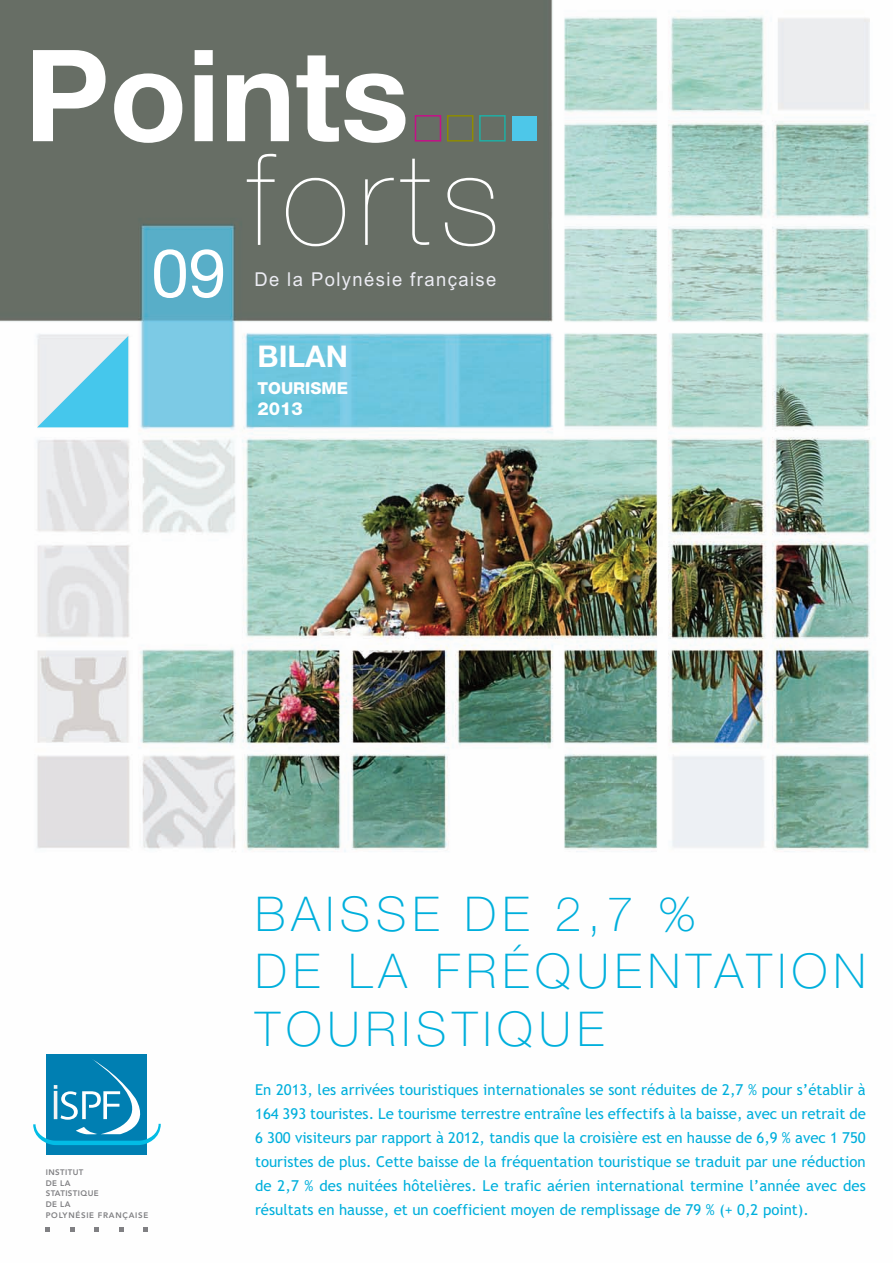
<style>
.page{position:relative;width:893px;height:1263px;background:#fff}
.page>*{position:absolute;margin:0;border:0;box-sizing:border-box;transform-origin:0 0}
.t1{font:700 127.5px "Helvetica Neue";color:#fff}
.t2{font:200 127.5px "Helvetica Neue";letter-spacing:.075em;color:#fff}
.t3{font:67.5px "Helvetica Neue";color:#fff}
.t4{font:100 48px/57.6px "Helvetica Neue";letter-spacing:.125em;color:#00afdc}
.t5{font:700 30px "Helvetica Neue";color:#fff}
.t6{font:19.2px "Arial";letter-spacing:.08em;color:#ececf3;scale:.96 1}
.t7{font:800 18px "Helvetica Neue";color:#fff}
.t8{font:800 16.5px "Helvetica Neue";color:#fff}
.t9{font:15px/24px "Trebuchet MS";color:#00afdc;text-align:justify}
.t10{font:800 7.95px/10.8px "Avenir";letter-spacing:.05em;color:#808083}
</style>
<div class="page">
<img style="left:0;top:0;width:871px;height:1232px">
<div style="left:415px;top:115px;width:26px;height:27px;border:2px solid #c51088"></div>
<div style="left:447px;top:115px;width:26px;height:27px;border:2px solid #8d8b02"></div>
<div style="left:479px;top:115px;width:27px;height:27px;border:2px solid #1fafa4"></div>
<div style="left:512px;top:116px;width:25px;height:25px;background:#4dc7e9"></div>
<svg style="left:46px;top:1227px;width:4px;height:4px"></svg>
<svg style="left:70px;top:1227px;width:4px;height:4px"></svg>
<svg style="left:95px;top:1227px;width:4px;height:4px"></svg>
<svg style="left:119px;top:1227px;width:4px;height:4px"></svg>
<svg style="left:143px;top:1227px;width:4px;height:4px"></svg>
<div style="left:46px;top:1054px;width:101px;height:101px;background:#007fb2"></div>
<svg style="left:33px;top:1058px;width:144px;height:87px"></svg>
<svg style="left:37px;top:336px;width:91px;height:91px;background:#99daed"></svg>
<h1 class="t1" style="left:24px;top:17px;width:386px">Points</h1>
<h1 class="t2" style="left:247px;top:126px;width:255px">forts</h1>
<h2 class="t3" style="left:151px;top:249px;width:76px">09</h2>
<p class="t6" style="left:254px;top:267px;width:254px">De la Polynésie française</p>
<h3 class="t5" style="left:258px;top:345px;width:92px">BILAN</h3>
<p class="t8" style="left:258px;top:382px;width:92px">TOURISME</p>
<p class="t7" style="left:258px;top:403px;width:47px">2013</p>
<p class="t10" style="left:46px;top:1167px;width:104px">INSTITUT<br>DE LA<br>STATISTIQUE<br>DE LA<br>POLYNÉSIE FRANÇAISE</p>
<h3 class="t4" style="left:255px;top:889px;width:612px">BAISSE DE 2,7 %<br>DE LA FRÉQUENTATION<br>TOURISTIQUE</h3>
<p class="t9" style="left:255px;top:1077px;width:612px">En 2013, les arrivées touristiques internationales se sont réduites de 2,7 % pour s’établir à 164 393 touristes. Le tourisme terrestre entraîne les effectifs à la baisse, avec un retrait de 6 300 visiteurs par rapport à 2012, tandis que la croisière est en hausse de 6,9 % avec 1 750 touristes de plus. Cette baisse de la fréquentation touristique se traduit par une réduction de 2,7 % des nuitées hôtelières. Le trafic aérien international termine l’année avec des résultats en hausse, et un coefficient moyen de remplissage de 79 % (+ 0,2 point).</p>
</div>
